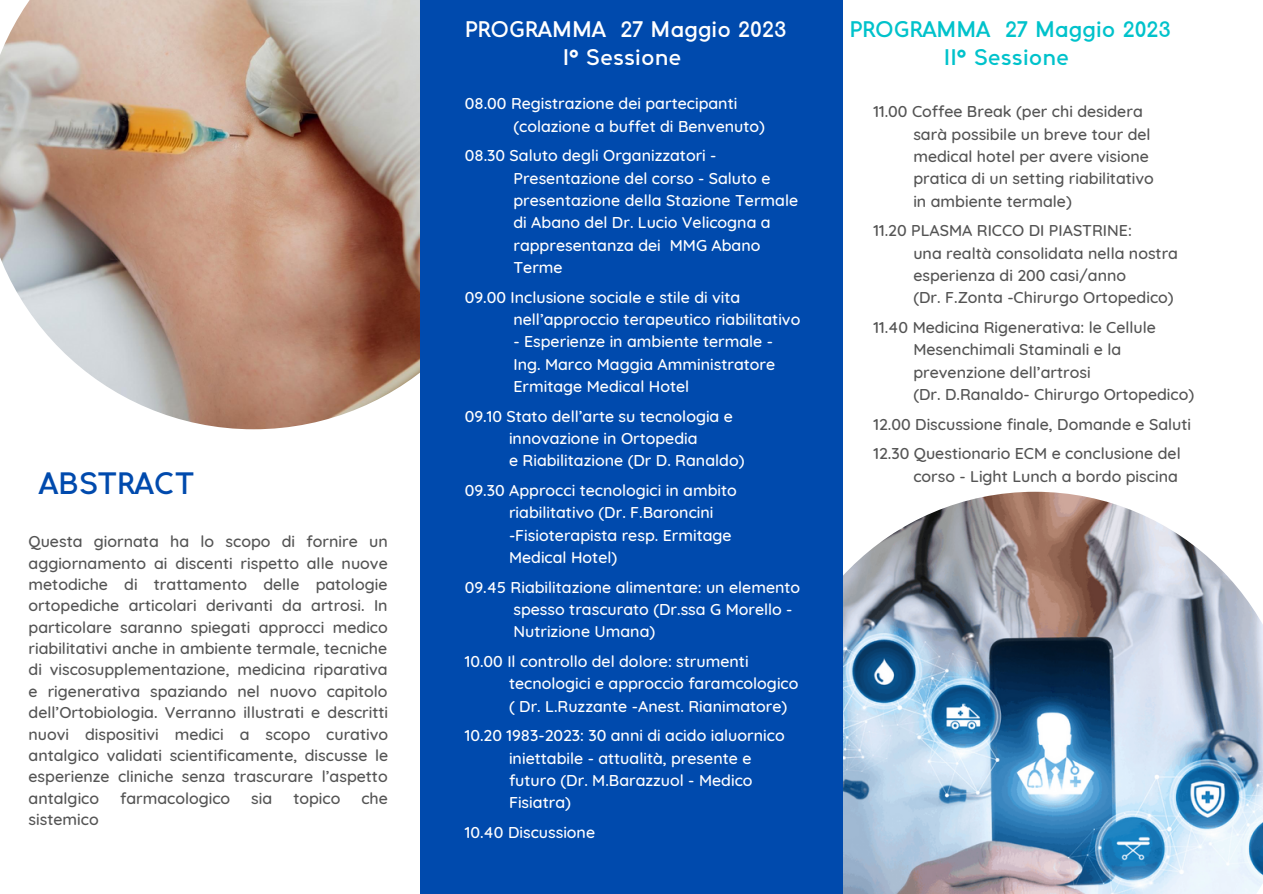
<style>
.page{position:relative;width:1263px;height:894px;background:#fff}
.page>*{position:absolute;margin:0;border:0;box-sizing:border-box;transform-origin:0 0}
.t1{font:700 27.75px "T Sqamus";color:#004aad}
.t2{font:700 20.25px/28px "T Sqamus";color:#00c2cb;text-align:center}
.t3{font:700 20.25px/28px "T Sqamus";color:#fff;text-align:center}
.t4{font:500 15.9px/21.3px "Quicksand";color:#545454}
.t5{font:500 15.9px/22.4px "Quicksand";color:#fff}
</style>
<div class="page">
<img style="left:843px;top:491px;width:420px;height:402px">
<img style="left:0;top:0;width:421px;height:429px">
<div style="left:421px;top:0;width:422px;height:893px;background:#004aad"></div>
<h1 class="t1" style="left:39px;top:469px;width:157px">ABSTRACT</h1>
<p class="t4" style="left:29px;top:530px;width:361px;text-align:justify">Questa giornata ha lo scopo di fornire un aggiornamento ai discenti rispetto alle nuove metodiche di trattamento delle patologie ortopediche articolari derivanti da artrosi. In particolare saranno spiegati approcci medico riabilitativi anche in ambiente termale, tecniche di viscosupplementazione, medicina riparativa e rigenerativa spaziando nel nuovo capitolo dell’Ortobiologia. Verranno illustrati e descritti nuovi dispositivi medici a scopo curativo antalgico validati scientificamente, discusse le esperienze cliniche senza trascurare l’aspetto antalgico</p>
<p class="t4" style="left:120px;top:786px;width:112px">farmacologico</p>
<p class="t4" style="left:251px;top:786px;width:23px">sia</p>
<p class="t4" style="left:293px;top:786px;width:49px">topico</p>
<p class="t4" style="left:361px;top:786px;width:28px">che</p>
<p class="t4" style="left:29px;top:808px;width:72px">sistemico</p>
<p class="t3" style="left:465px;top:16px;width:323px">PROGRAMMA 27 Maggio 2023<br>I° Sessione</p>
<p class="t5" style="left:513px;top:92px;width:253px;text-indent:-49px">08.00 Registrazione dei partecipanti (colazione a buffet di Benvenuto)</p>
<p class="t5" style="left:513px;top:144px;width:286px;text-indent:-49px">08.30 Saluto degli Organizzatori -<br>Presentazione del corso - Saluto e presentazione della Stazione Termale di Abano del Dr. Lucio Velicogna a rappresentanza dei MMG Abano<br>Terme</p>
<p class="t5" style="left:513px;top:285px;width:288px;text-indent:-49px">09.00 Inclusione sociale e stile di vita nell’approccio terapeutico riabilitativo</p>
<p class="t5" style="left:513px;top:330px;width:263px">- Esperienze in ambiente termale -<br>Ing. Marco Maggia Amministratore<br>Ermitage Medical Hotel</p>
<p class="t5" style="left:509px;top:404px;width:237px;text-indent:-44px">09.10 Stato dell’arte su tecnologia e innovazione in Ortopedia<br>e Riabilitazione (Dr D. Ranaldo)</p>
<p class="t5" style="left:509px;top:478px;width:229px;text-indent:-44px">09.30 Approcci tecnologici in ambito riabilitativo (Dr. F.Baroncini -Fisioterapista resp. Ermitage<br>Medical Hotel)</p>
<p class="t5" style="left:513px;top:575px;width:288px;text-indent:-49px">09.45 Riabilitazione alimentare: un elemento spesso trascurato (Dr.ssa G Morello -<br>Nutrizione Umana)</p>
<p class="t5" style="left:509px;top:649px;width:291px;text-indent:-44px">10.00 Il controllo del dolore: strumenti tecnologici e approccio faramcologico ( Dr. L.Ruzzante -Anest. Rianimatore)</p>
<p class="t5" style="left:509px;top:723px;width:277px;text-indent:-44px">10.20 1983-2023: 30 anni di acido ialuornico iniettabile - attualità, presente e futuro (Dr. M.Barazzuol - Medico<br>Fisiatra)</p>
<p class="t5" style="left:465px;top:820px;width:132px">10.40 Discussione</p>
<p class="t2" style="left:849px;top:16px;width:323px">PROGRAMMA 27 Maggio 2023<br>II° Sessione</p>
<p class="t4" style="left:913px;top:100px;width:242px;line-height:22.4px;text-indent:-40px">11.00 Coffee Break (per chi desidera sarà possibile un breve tour del medical hotel per avere visione pratica di un setting riabilitativo in ambiente termale)</p>
<p class="t4" style="left:913px;top:219px;width:266px;line-height:22.4px;text-indent:-40px">11.20 PLASMA RICCO DI PIASTRINE:<br>una realtà consolidata nella nostra esperienza di 200 casi/anno<br>(Dr. F.Zonta -Chirurgo Ortopedico)</p>
<p class="t4" style="left:913px;top:316px;width:282px;line-height:22.4px;text-indent:-40px">11.40 Medicina Rigenerativa: le Cellule Mesenchimali Staminali e la prevenzione dell’artrosi<br>(Dr. D.Ranaldo- Chirurgo Ortopedico)</p>
<p class="t4" style="left:873px;top:409px;width:319px;line-height:29.5px">12.00 Discussione finale, Domande e Saluti<br>12.30 Questionario ECM e conclusione del</p>
<p class="t4" style="left:913px;top:465px;width:266px">corso - Light Lunch a bordo piscina</p>
</div>
